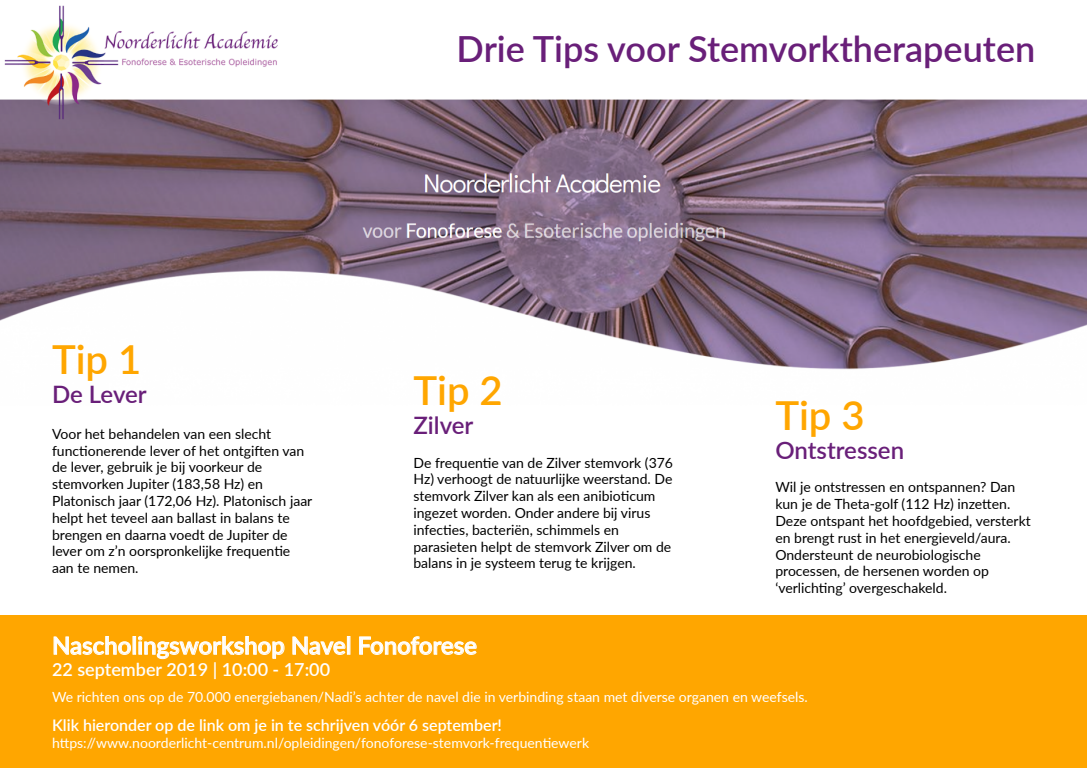
<style>
.page{position:relative;width:1087px;height:768px;background:#fff}
.page>*{position:absolute;margin:0;border:0;box-sizing:border-box;transform-origin:0 0}
.t1{font:600 40px "Lato";color:#ffa600}
.t2{font:600 36px "Lato";color:#691f79}
.t3{font:600 24px "Lato";color:#fff}
.t4{font:600 24px "Lato";color:#691f79}
.t5{font:600 18px "Lato";color:#fff}
.t6{font:600 16px "Lato";color:#fff}
.t7{font:14px/16.8px "Lato";color:#000}
.t8{font:14px "Lato";color:#fff}
</style>
<div class="page">
<div style="left:0;top:616px;width:1086px;height:152px;background:#ffa600"></div>
<img style="left:0;top:5px;width:1086px;height:365px">
<div style="left:603px;top:46px;width:459px;height:29px;background:#fff"></div>
<svg style="left:54px;top:636px;width:77px;height:19px"></svg>
<div style="left:133px;top:636px;width:3px;height:18px;border:1px solid #fff"></div>
<svg style="left:138px;top:636px;width:146px;height:23px"></svg>
<svg style="left:292px;top:637px;width:53px;height:18px"></svg>
<div style="left:347px;top:636px;width:3px;height:18px;border:1px solid #fff"></div>
<svg style="left:359px;top:636px;width:117px;height:19px"></svg>
<h2 class="t2" style="left:456px;top:23px;width:580px">Drie Tips voor Stemvorktherapeuten</h2>
<h1 class="t1" style="left:52px;top:330px;width:91px">Tip 1</h1>
<h3 class="t4" style="left:52px;top:377px;width:96px">De Lever</h3>
<p class="t7" style="left:52px;top:425px;width:262px">Voor het behandelen van een slecht functionerende lever of het ontgiften van de lever, gebruik je bij voorkeur de stemvorken Jupiter (183,58 Hz) en Platonisch jaar (172,06 Hz). Platonisch jaar helpt het teveel aan ballast in balans te brengen en daarna voedt de Jupiter de lever om z’n oorspronkelijke frequentie aan te nemen.</p>
<h1 class="t1" style="left:413px;top:362px;width:91px">Tip 2</h1>
<h3 class="t4" style="left:413px;top:408px;width:61px">Zilver</h3>
<p class="t7" style="left:413px;top:453px;width:261px">De frequentie van de Zilver stemvork (376<br>Hz) verhoogt de natuurlijke weerstand. De stemvork Zilver kan als een anibioticum ingezet worden. Onder andere bij virus infecties, bacteriën, schimmels en parasieten helpt de stemvork Zilver om de balans in je systeem terug te krijgen.</p>
<h1 class="t1" style="left:775px;top:386px;width:91px">Tip 3</h1>
<h3 class="t4" style="left:775px;top:433px;width:130px">Ontstressen</h3>
<p class="t7" style="left:775px;top:478px;width:257px">Wil je ontstressen en ontspannen? Dan kun je de Theta-golf (112 Hz) inzetten.<br>Deze ontspant het hoofdgebied, versterkt en brengt rust in het energieveld/aura.<br>Ondersteunt de neurobiologische processen, de hersenen worden op ‘verlichting’ overgeschakeld.</p>
<h3 class="t3" style="left:52px;top:628px;width:426px">Nascholingsworkshop Navel Fonoforese</h3>
<p class="t5" style="left:52px;top:656px;width:279px">22 september 2019 | 10:00 - 17:00</p>
<p class="t8" style="left:52px;top:687px;width:757px">We richten ons op de 70.000 energiebanen/Nadi’s achter de navel die in verbinding staan met diverse organen en weefsels.</p>
<p class="t6" style="left:52px;top:714px;width:451px">Klik hieronder op de link om je in te schrijven vóór 6 september!</p>
<p class="t8" style="left:52px;top:733px;width:538px">https://www.noorderlicht-centrum.nl/opleidingen/fonoforese-stemvork-frequentiewerk</p>
</div>
